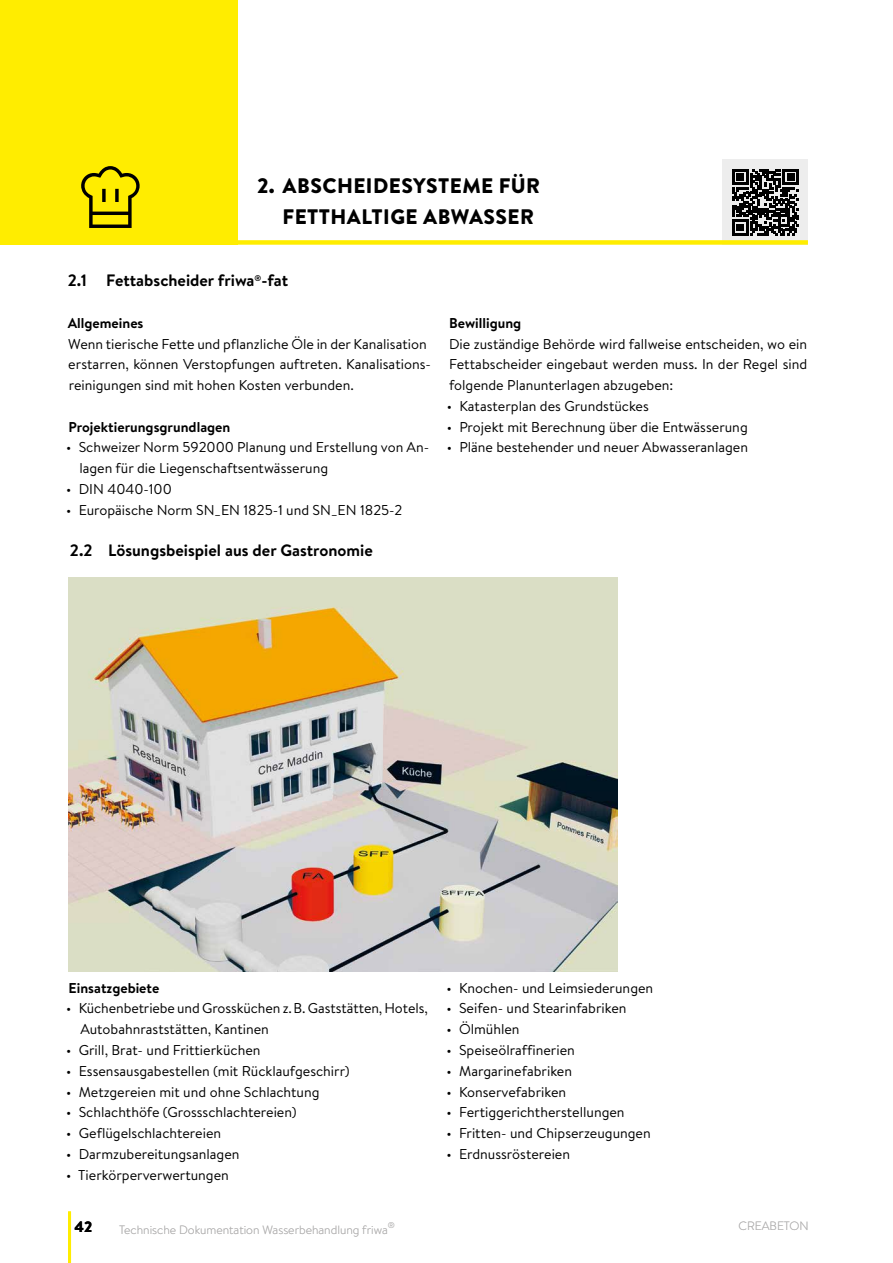
<style>
.page{position:relative;width:893px;height:1263px;background:#fff}
.page>*{position:absolute;margin:0;border:0;box-sizing:border-box;transform-origin:0 0}
.t1{font:900 21px/31.5px "Brandon Text";letter-spacing:.02em;color:#000;text-align:right}
.t2{font:700 16.5px "Brandon Text";color:#000}
.t3{font:900 15px "Brandon Text";color:#000}
.t4{font:14.25px/20.7px "Brandon Text";color:#000}
.t5{font:700 14.25px "Brandon Text";color:#000}
.t6{font:300 12px "Brandon Text";color:#b3b2b2}
</style>
<div class="page">
<div style="left:723px;top:160px;width:85px;height:85px;background:#ededed"></div>
<svg style="left:732px;top:169px;width:67px;height:66px"></svg>
<div style="left:68px;top:240px;width:740px;height:5px;background:#ffed00"></div>
<hr style="left:68px;top:1211px;width:3px;height:52px;background:#ffed00">
<div style="left:0;top:0;width:237px;height:245px;background:#ffed00"></div>
<svg style="left:81px;top:166px;width:59px;height:62px"></svg>
<img style="left:68px;top:577px;width:550px;height:395px">
<h1 class="t1" style="left:257px;top:169px;width:285px">2. ABSCHEIDESYSTEME FÜR<br>FETTHALTIGE ABWASSER</h1>
<p class="t2" style="left:68px;top:269px;width:222px">2.1 Fettabscheider friwa<sup>®</sup>-fat</p>
<p class="t5" style="left:68px;top:313px;width:77px">Allgemeines</p>
<p class="t4" style="left:68px;top:333px;width:364px">Wenn tierische Fette und pflanzliche Öle in der Kanalisation erstarren, können Verstopfungen auftreten. Kanalisations&shy;reinigungen sind mit hohen Kosten verbunden.</p>
<p class="t5" style="left:69px;top:417px;width:163px">Projektierungsgrundlagen</p>
<p class="t4" style="left:79px;top:437px;width:351px;text-indent:-13px">• Schweizer Norm 592000 Planung und Erstellung von An&shy;lagen für die Liegenschaftsentwässerung</p>
<p class="t4" style="left:66px;top:478px;width:107px">• DIN 4040-100</p>
<p class="t4" style="left:66px;top:499px;width:338px">• Europäische Norm SN_EN 1825-1 und SN_EN 1825-2</p>
<p class="t2" style="left:70px;top:539px;width:304px">2.2 Lösungsbeispiel aus der Gastronomie</p>
<p class="t5" style="left:449px;top:313px;width:74px">Bewilligung</p>
<p class="t4" style="left:449px;top:333px;width:360px;text-align:justify">Die zuständige Behörde wird fallweise entscheiden, wo ein Fettabscheider eingebaut werden muss. In der Regel sind folgende Planunterlagen abzugeben:</p>
<p class="t4" style="left:447px;top:395px;width:203px">• Katasterplan des Grundstückes</p>
<p class="t4" style="left:447px;top:416px;width:302px">• Projekt mit Berechnung über die Entwässerung</p>
<p class="t4" style="left:447px;top:437px;width:303px">• Pläne bestehender und neuer Abwasseranlagen</p>
<p class="t5" style="left:69px;top:978px;width:92px">Einsatzgebiete</p>
<p class="t4" style="left:80px;top:998px;width:349px;text-indent:-14px">• Küchenbetriebe und Grossküchen z.B. Gaststätten, Hotels,<br>Autobahnraststätten, Kantinen</p>
<p class="t4" style="left:66px;top:1039px;width:196px">• Grill, Brat- und Frittierküchen</p>
<p class="t4" style="left:66px;top:1060px;width:285px">• Essensausgabestellen (mit Rücklaufgeschirr)</p>
<p class="t4" style="left:66px;top:1081px;width:255px">• Metzgereien mit und ohne Schlachtung</p>
<p class="t4" style="left:66px;top:1102px;width:232px">• Schlachthöfe (Grossschlachtereien)</p>
<p class="t4" style="left:66px;top:1123px;width:156px">• Geflügelschlachtereien</p>
<p class="t4" style="left:66px;top:1143px;width:175px">• Darmzubereitungsanlagen</p>
<p class="t4" style="left:66px;top:1164px;width:164px">• Tierkörperverwertungen</p>
<p class="t4" style="left:447px;top:977px;width:208px">• Knochen- und Leimsiederungen</p>
<p class="t4" style="left:447px;top:998px;width:181px">• Seifen- und Stearinfabriken</p>
<p class="t4" style="left:447px;top:1019px;width:75px">• Ölmühlen</p>
<p class="t4" style="left:447px;top:1039px;width:130px">• Speiseölraffinerien</p>
<p class="t4" style="left:447px;top:1060px;width:127px">• Margarinefabriken</p>
<p class="t4" style="left:447px;top:1081px;width:121px">• Konservefabriken</p>
<p class="t4" style="left:447px;top:1102px;width:179px">• Fertiggerichtherstellungen</p>
<p class="t4" style="left:447px;top:1123px;width:206px">• Fritten- und Chipserzeugungen</p>
<p class="t4" style="left:447px;top:1143px;width:125px">• Erdnussröstereien</p>
<p class="t3" style="left:75px;top:1216px;width:19px">42</p>
<p class="t6" style="left:119px;top:1221px;width:277px">Technische Dokumentation Wasserbehandlung friwa<sup>®</sup></p>
<p class="t6" style="left:738px;top:1218px;width:72px">CREABETON</p>
</div>
